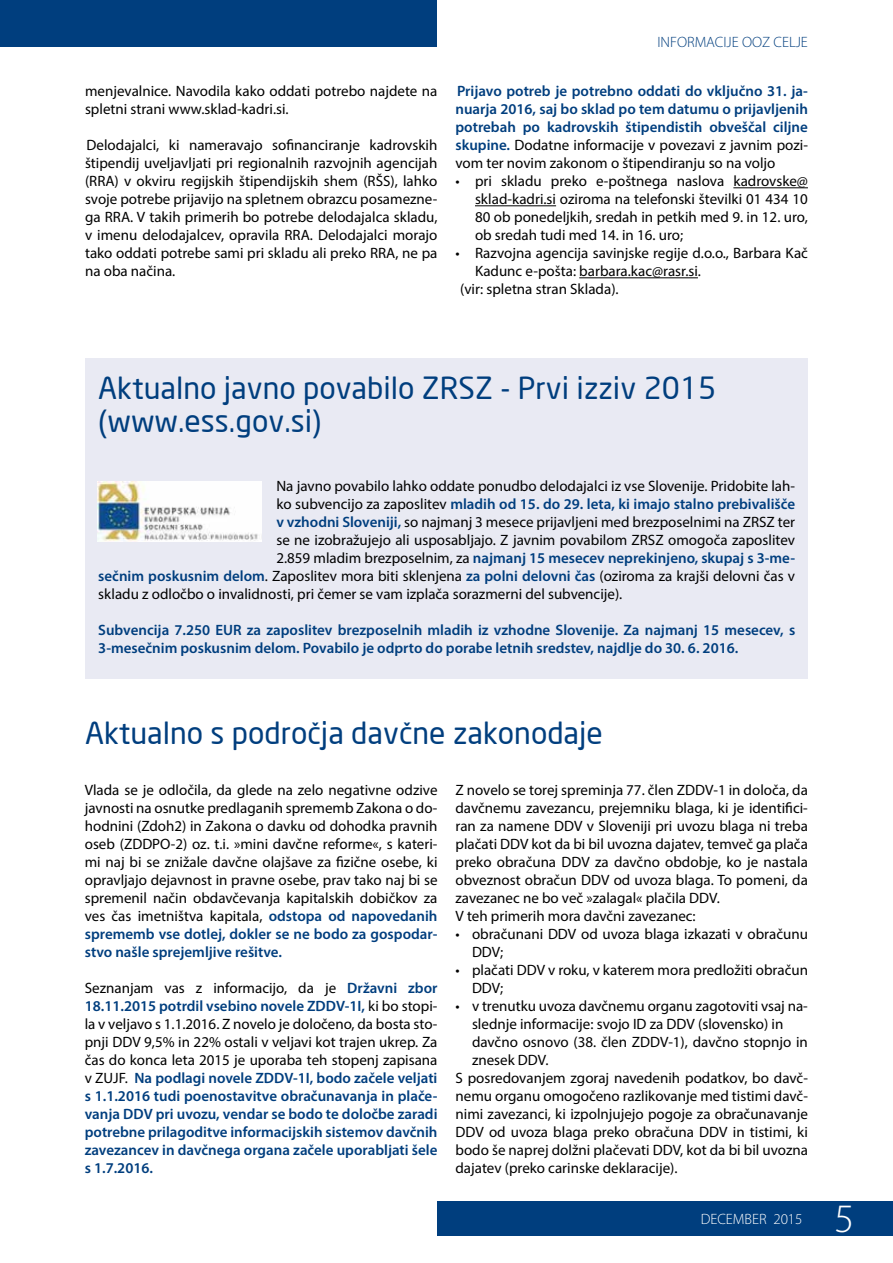
<style>
.page{position:relative;width:893px;height:1263px;background:#fff}
.page>*{position:absolute;margin:0;border:0;box-sizing:border-box;transform-origin:0 0}
.t1{font:300 40.5px "Myriad Pro";color:#fff}
.t2{font:30px/33px "S Dlight";color:#003e7e}
.t3{font:15px/18px "Myriad Pro";color:#000}
.t4{font:600 15px/18px "Myriad Pro";color:#003e7e;text-align:justify}
.t5{font:300 15px "Myriad Pro";color:#003e7e}
.t6{font:300 15px "Myriad Pro";color:#fff}
.s1{font-weight:400;color:#000}
.s2{font-weight:600;color:#003e7e}
</style>
<div class="page">
<div style="left:437px;top:1201px;width:456px;height:34px;background:#003e7e"></div>
<div style="left:0;top:0;width:437px;height:47px;background:#003e7e"></div>
<div style="left:85px;top:358px;width:723px;height:320px;background:#e9eaf3"></div>
<hr style="left:733px;top:187px;width:75px;height:1px;background:#000">
<hr style="left:475px;top:205px;width:81px;height:1px;background:#000">
<hr style="left:579px;top:277px;width:119px;height:1px;background:#000">
<img style="left:98px;top:481px;width:163px;height:61px">
<p class="t3" style="left:85px;top:82px;width:354px">menjevalnice. Navodila kako oddati potrebo najdete na spletni strani www.sklad-kadri.si.</p>
<p class="t3" style="left:85px;top:136px;width:354px;text-align:justify">Delodajalci, ki nameravajo sofinanciranje kadrovskih štipendij uveljavljati pri regionalnih razvojnih agencijah (RRA) v okviru regijskih štipendijskih shem (RŠS), lahko svoje potrebe prijavijo na spletnem obrazcu posamezne&shy;ga RRA. V takih primerih bo potrebe delodajalca skladu, v imenu delodajalcev, opravila RRA. Delodajalci morajo tako oddati potrebe sami pri skladu ali preko RRA, ne pa na oba načina.</p>
<p class="t5" style="left:657px;top:33px;width:152px">INFORMACIJE OOZ CELJE</p>
<p class="t4" style="left:455px;top:82px;width:354px">Prijavo potreb je potrebno oddati do vključno 31. ja&shy;nuarja 2016, saj bo sklad po tem datumu o prijavljenih potrebah po kadrovskih štipendistih obveščal ciljne skupine. <span class="s1">Dodatne informacije v povezavi z javnim pozi&shy;vom ter novim zakonom o štipendiranju so na voljo</span></p>
<p class="t3" style="left:475px;top:172px;width:334px;text-align:justify;text-indent:-20px">• pri skladu preko e-poštnega naslova kadrovske@ sklad-kadri.si oziroma na telefonski številki 01 434 10<br>80 ob ponedeljkih, sredah in petkih med 9. in 12. uro, ob sredah tudi med 14. in 16. uro;</p>
<p class="t3" style="left:455px;top:244px;width:354px">• Razvojna agencija savinjske regije d.o.o., Barbara Kač</p>
<p class="t3" style="left:475px;top:262px;width:228px">Kadunc e-pošta: barbara.kac@rasr.si.</p>
<p class="t3" style="left:460px;top:280px;width:160px">(vir: spletna stran Sklada).</p>
<h2 class="t2" style="left:98px;top:372px;width:619px">Aktualno javno povabilo ZRSZ - Prvi izziv 2015 (www.ess.gov.si)</h2>
<p class="t3" style="left:276px;top:476px;width:520px">Na javno povabilo lahko oddate ponudbo delodajalci iz vse Slovenije. Pridobite lah-</p>
<p class="t4" style="left:276px;top:494px;width:520px"><span class="s1">ko subvencijo za zaposlitev</span> mladih od 15. do 29. leta, ki imajo stalno prebivališče</p>
<p class="t3" style="left:276px;top:512px;width:520px"><span class="s2">v vzhodni Sloveniji,</span> so najmanj 3 mesece prijavljeni med brezposelnimi na ZRSZ ter</p>
<p class="t3" style="left:276px;top:530px;width:520px">se ne izobražujejo ali usposabljajo. Z javnim povabilom ZRSZ omogoča zaposlitev</p>
<p class="t4" style="left:276px;top:548px;width:520px"><span class="s1">2.859 mladim brezposelnim, za</span> najmanj 15 mesecev neprekinjeno, skupaj s 3-me-</p>
<p class="t3" style="left:98px;top:566px;width:698px"><span class="s2">sečnim poskusnim delom</span>. Zaposlitev mora biti sklenjena <span class="s2">za polni delovni čas</span> (oziroma za krajši delovni čas v</p>
<p class="t3" style="left:98px;top:584px;width:526px">skladu z odločbo o invalidnosti, pri čemer se vam izplača sorazmerni del subvencije).</p>
<p class="t4" style="left:98px;top:620px;width:698px">Subvencija 7.250 EUR za zaposlitev brezposelnih mladih iz vzhodne Slovenije. Za najmanj 15 mesecev, s<br>3-mesečnim poskusnim delom. Povabilo je odprto do porabe letnih sredstev, najdlje do 30. 6. 2016.</p>
<h2 class="t2" style="left:85px;top:716px;width:519px">Aktualno s področja davčne zakonodaje</h2>
<p class="t3" style="left:85px;top:781px;width:354px;text-align:justify">Vlada se je odločila, da glede na zelo negativne odzive javnosti na osnutke predlaganih sprememb Zakona o do&shy;hodnini (Zdoh2) in Zakona o davku od dohodka pravnih oseb (ZDDPO-2) oz. t.i. »mini davčne reforme«, s kateri&shy;mi naj bi se znižale davčne olajšave za fizične osebe, ki opravljajo dejavnost in pravne osebe, prav tako naj bi se spremenil način obdavčevanja kapitalskih dobičkov za ves čas imetništva kapitala, <span class="s2">odstopa od napovedanih sprememb vse dotlej, dokler se ne bodo za gospodar&shy;stvo našle sprejemljive rešitve.</span></p>
<p class="t4" style="left:85px;top:979px;width:354px"><span class="s1">Seznanjam vas z informacijo, da je</span> Državni zbor 18.11.2015 potrdil vsebino novele ZDDV-1I, <span class="s1">ki bo stopi&shy;la v veljavo s 1.1.2016. Z novelo je določeno, da bosta sto&shy;pnji DDV 9,5% in 22% ostali v veljavi kot trajen ukrep. Za čas do konca leta 2015 je uporaba teh stopenj zapisana v ZUJF.</span> Na podlagi novele ZDDV-1I, bodo začele veljati s 1.1.2016 tudi poenostavitve obračunavanja in plače&shy;vanja DDV pri uvozu, vendar se bodo te določbe zaradi potrebne prilagoditve informacijskih sistemov davčnih zavezancev in davčnega organa začele uporabljati šele s 1.7.2016.</p>
<p class="t3" style="left:455px;top:781px;width:354px">Z novelo se torej spreminja 77. člen ZDDV-1 in določa, da davčnemu zavezancu, prejemniku blaga, ki je identifici&shy;ran za namene DDV v Sloveniji pri uvozu blaga ni treba plačati DDV kot da bi bil uvozna dajatev, temveč ga plača preko obračuna DDV za davčno obdobje, ko je nastala obveznost obračun DDV od uvoza blaga. To pomeni, da zavezanec ne bo več »zalagal« plačila DDV.<br>V teh primerih mora davčni zavezanec:</p>
<p class="t3" style="left:472px;top:925px;width:337px;text-indent:-16px">• obračunani DDV od uvoza blaga izkazati v obračunu<br>DDV;</p>
<p class="t3" style="left:472px;top:961px;width:337px;text-indent:-16px">• plačati DDV v roku, v katerem mora predložiti obračun<br>DDV;</p>
<p class="t3" style="left:455px;top:997px;width:354px">• v trenutku uvoza davčnemu organu zagotoviti vsaj na-</p>
<p class="t3" style="left:472px;top:1015px;width:313px">slednje informacije: svojo ID za DDV (slovensko) in</p>
<p class="t3" style="left:472px;top:1033px;width:337px">davčno osnovo (38. člen ZDDV-1), davčno stopnjo in</p>
<p class="t3" style="left:472px;top:1051px;width:78px">znesek DDV.</p>
<p class="t3" style="left:455px;top:1069px;width:354px">S posredovanjem zgoraj navedenih podatkov, bo davč-</p>
<p class="t3" style="left:455px;top:1087px;width:354px">nemu organu omogočeno razlikovanje med tistimi davč-</p>
<p class="t3" style="left:455px;top:1105px;width:354px">nimi zavezanci, ki izpolnjujejo pogoje za obračunavanje</p>
<p class="t3" style="left:455px;top:1123px;width:354px">DDV od uvoza blaga preko obračuna DDV in tistimi, ki</p>
<p class="t3" style="left:455px;top:1141px;width:354px">bodo še naprej dolžni plačevati DDV, kot da bi bil uvozna</p>
<p class="t3" style="left:455px;top:1159px;width:224px">dajatev (preko carinske deklaracije).</p>
<p class="t6" style="left:701px;top:1211px;width:103px">DECEMBER 2015</p>
<h1 class="t1" style="left:835px;top:1196px;width:21px">5</h1>
</div>
